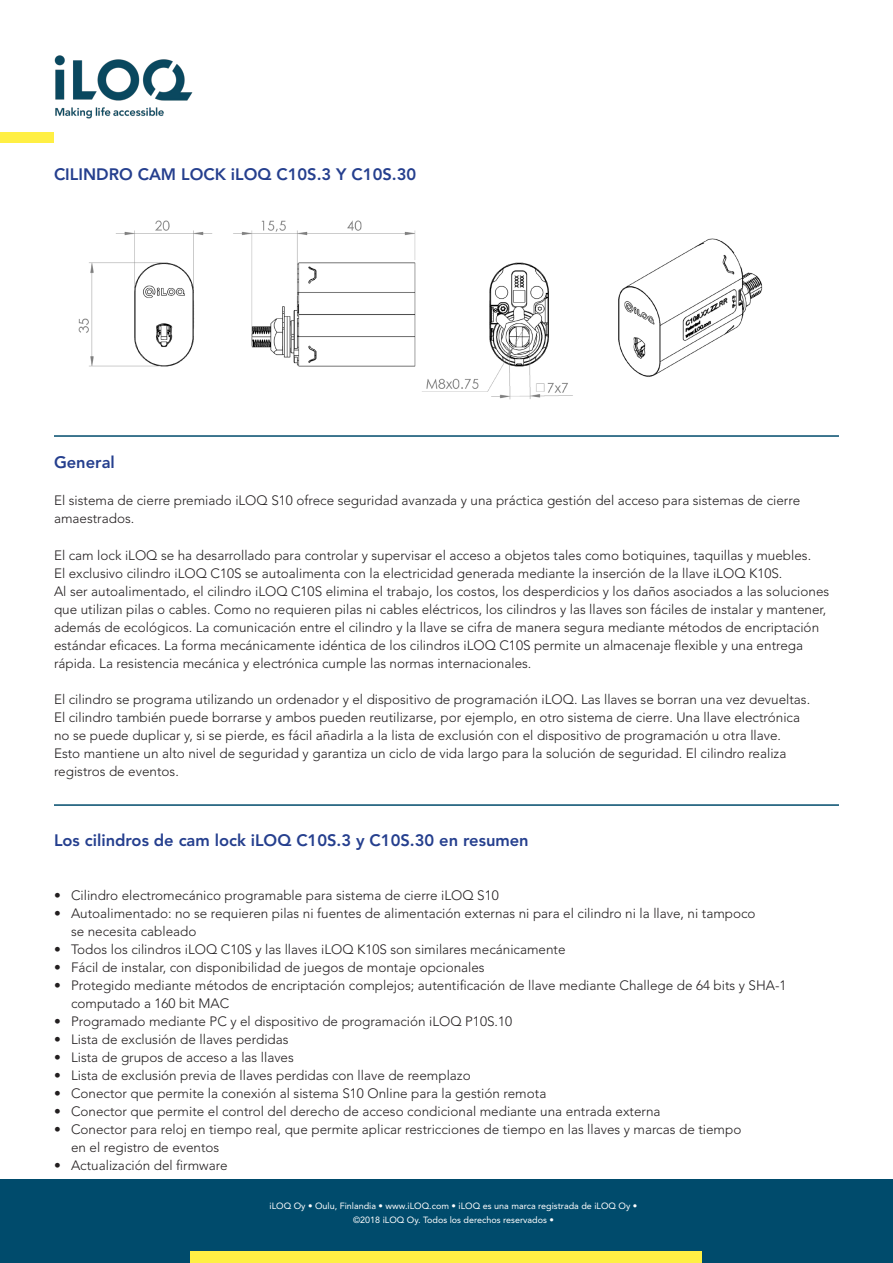
<style>
.page{position:relative;width:893px;height:1263px;background:#fff}
.page>*{position:absolute;margin:0;border:0;box-sizing:border-box;transform-origin:0 0}
.Otsikko{font:800 16.5px "Avenir LT Std";color:#253f8e}
.Leipäteksti{font:300 13.5px/18px "Avenir LT Std";color:#231f20}
.t1{font:9px/13.5px "Avenir LT Std";color:#fff;text-align:center}
</style>
<div class="page">
<img style="left:54px;top:55px;width:139px;height:64px">
<div style="left:0;top:132px;width:54px;height:11px;background:#ffef44"></div>
<div style="left:0;top:1179px;width:893px;height:84px;background:#004b6c"></div>
<div style="left:191px;top:1252px;width:511px;height:11px;background:#ffef44"></div>
<img style="left:78px;top:220px;width:685px;height:180px">
<hr style="left:54px;top:435px;width:785px;height:2px;background:#004b6c">
<hr style="left:54px;top:804px;width:785px;height:2px;background:#004b6c">
<p class="Otsikko" style="left:54px;top:165px;width:364px">CILINDRO CAM LOCK iLOQ C10S.3 Y C10S.30</p>
<p class="Otsikko" style="left:54px;top:453px;width:62px">General</p>
<p class="Leipäteksti" style="left:54px;top:491px;width:748px">El sistema de cierre premiado iLOQ S10 ofrece seguridad avanzada y una práctica gestión del acceso para sistemas de cierre amaestrados.</p>
<p class="Leipäteksti" style="left:54px;top:546px;width:777px">El cam lock iLOQ se ha desarrollado para controlar y supervisar el acceso a objetos tales como botiquines, taquillas y muebles.<br>El exclusivo cilindro iLOQ C10S se autoalimenta con la electricidad generada mediante la inserción de la llave iLOQ K10S.<br>Al ser autoalimentado, el cilindro iLOQ C10S elimina el trabajo, los costos, los desperdicios y los daños asociados a las soluciones que utilizan pilas o cables. Como no requieren pilas ni cables eléctricos, los cilindros y las llaves son fáciles de instalar y mantener, además de ecológicos. La comunicación entre el cilindro y la llave se cifra de manera segura mediante métodos de encriptación estándar eficaces. La forma mecánicamente idéntica de los cilindros iLOQ C10S permite un almacenaje flexible y una entrega rápida. La resistencia mecánica y electrónica cumple las normas internacionales.</p>
<p class="Leipäteksti" style="left:54px;top:691px;width:758px">El cilindro se programa utilizando un ordenador y el dispositivo de programación iLOQ. Las llaves se borran una vez devueltas.<br>El cilindro también puede borrarse y ambos pueden reutilizarse, por ejemplo, en otro sistema de cierre. Una llave electrónica no se puede duplicar y, si se pierde, es fácil añadirla a la lista de exclusión con el dispositivo de programación u otra llave.<br>Esto mantiene un alto nivel de seguridad y garantiza un ciclo de vida largo para la solución de seguridad. El cilindro realiza registros de eventos.</p>
<p class="Otsikko" style="left:54px;top:831px;width:476px">Los cilindros de cam lock iLOQ C10S.3 y C10S.30 en resumen</p>
<p class="Leipäteksti" style="left:54px;top:886px;width:446px">• Cilindro electromecánico programable para sistema de cierre iLOQ S10</p>
<p class="Leipäteksti" style="left:71px;top:904px;width:686px;text-indent:-17px">• Autoalimentado: no se requieren pilas ni fuentes de alimentación externas ni para el cilindro ni la llave, ni tampoco se necesita cableado</p>
<p class="Leipäteksti" style="left:54px;top:940px;width:513px">• Todos los cilindros iLOQ C10S y las llaves iLOQ K10S son similares mecánicamente</p>
<p class="Leipäteksti" style="left:54px;top:958px;width:432px">• Fácil de instalar, con disponibilidad de juegos de montaje opcionales</p>
<p class="Leipäteksti" style="left:71px;top:976px;width:717px;text-indent:-17px">• Protegido mediante métodos de encriptación complejos; autentificación de llave mediante Challege de 64 bits y SHA-1 computado a 160 bit MAC</p>
<p class="Leipäteksti" style="left:54px;top:1012px;width:460px">• Programado mediante PC y el dispositivo de programación iLOQ P10S.10</p>
<p class="Leipäteksti" style="left:54px;top:1030px;width:236px">• Lista de exclusión de llaves perdidas</p>
<p class="Leipäteksti" style="left:54px;top:1048px;width:241px">• Lista de grupos de acceso a las llaves</p>
<p class="Leipäteksti" style="left:54px;top:1066px;width:418px">• Lista de exclusión previa de llaves perdidas con llave de reemplazo</p>
<p class="Leipäteksti" style="left:54px;top:1084px;width:494px">• Conector que permite la conexión al sistema S10 Online para la gestión remota</p>
<p class="Leipäteksti" style="left:54px;top:1102px;width:608px">• Conector que permite el control del derecho de acceso condicional mediante una entrada externa</p>
<p class="Leipäteksti" style="left:71px;top:1120px;width:672px;text-indent:-17px">• Conector para reloj en tiempo real, que permite aplicar restricciones de tiempo en las llaves y marcas de tiempo en el registro de eventos</p>
<p class="Leipäteksti" style="left:54px;top:1156px;width:175px">• Actualización del firmware</p>
<p class="t1" style="left:270px;top:1199px;width:369px">iLOQ Oy • Oulu, Finlandia • www.iLOQ.com • iLOQ es una marca registrada de iLOQ Oy • ©2018 iLOQ Oy. Todos los derechos reservados •</p>
</div>
